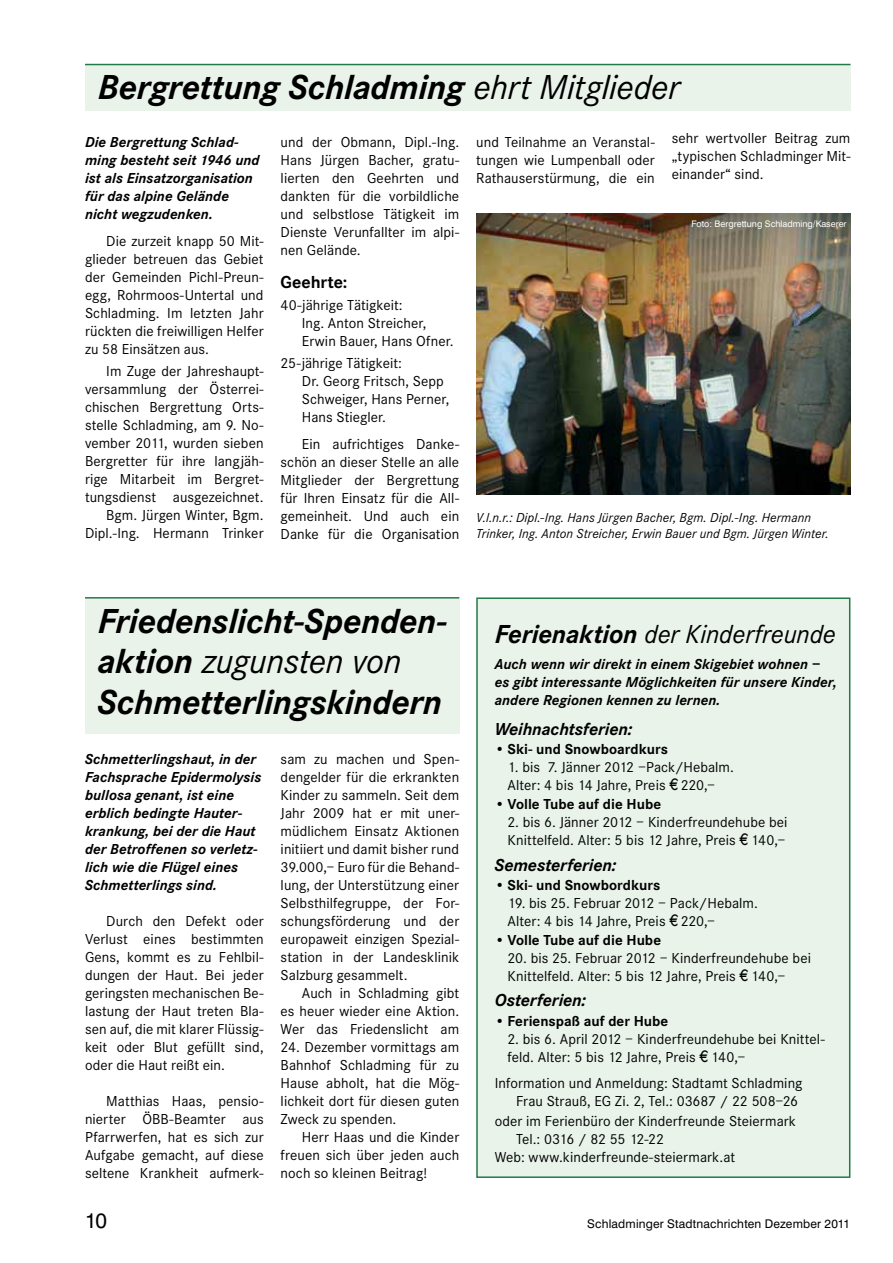
<style>
.page{position:relative;width:893px;height:1263px;background:#fff}
.page>*{position:absolute;margin:0;border:0;box-sizing:border-box;transform-origin:0 0}
.t1{font:italic 700 36px/40.5px "Corporate S";letter-spacing:-.01em;color:#000}
.t2{font:italic 27px "Corporate S";letter-spacing:-.005em;color:#000}
.t3{font:21px "Swiss 721 BT";color:#000}
.t4{font:italic 700 18px "Corporate S";letter-spacing:-.005em;color:#000}
.t5{font:700 18px "Corporate S";color:#000}
.t6{font:15px/18px "Corporate S";letter-spacing:.005em;color:#000;text-align:justify}
.t7{font:italic 700 15px/18px "Corporate S";color:#000}
.t8{font:700 15px "Corporate S";color:#000}
.t9{font:15px "Corporate S";letter-spacing:-.02em;color:#000}
.t10{font:italic 13.5px/16.5px "Corporate S";letter-spacing:.005em;color:#000}
.t11{font:12px "Swiss 721 BT";letter-spacing:.015em;color:#000}
.t12{font:9px "Swiss 721 BT";color:#fff}
.s1{font-weight:400}
.s2{font-weight:700}
</style>
<div class="page">
<div style="left:85px;top:64px;width:765px;height:47px;background:#e9f3ea"></div>
<hr style="left:85px;top:64px;width:765px;height:1px;background:#227a48">
<img style="left:476px;top:213px;width:374px;height:281px">
<div style="left:85px;top:597px;width:374px;height:136px;background:#e9f3ea"></div>
<hr style="left:85px;top:597px;width:374px;height:1px;background:#227a48">
<div style="left:477px;top:598px;width:373px;height:579px;background:#e9f3ea"></div>
<div style="left:476px;top:597px;width:374px;height:581px;border:2px solid #227a48"></div>
<h1 class="t1" style="left:98px;top:67px;width:584px">Bergrettung Schladming <span class="s1">ehrt Mitglieder</span></h1>
<p class="t7" style="left:85px;top:133px;width:176px">Die Bergrettung Schlad&shy;ming besteht seit 1946 und ist als Einsatzorganisation für das alpine Gelände nicht wegzudenken.</p>
<p class="t6" style="left:85px;top:232px;width:180px;text-indent:21px">Die zurzeit knapp 50 Mit&shy;glieder betreuen das Gebiet der Gemeinden Pichl-Preun&shy;egg, Rohrmoos-Untertal und Schladming. Im letzten Jahr rückten die freiwilligen Helfer zu 58 Einsätzen aus.</p>
<p class="t6" style="left:85px;top:362px;width:180px;text-align:right">Im Zuge der Jahreshaupt&shy;versammlung der Österrei&shy;chischen Bergrettung Orts&shy;stelle Schladming, am 9. No&shy;vember 2011, wurden sieben<br>Bergretter für ihre langjäh&shy;rige Mitarbeit im Bergret&shy;tungsdienst ausgezeichnet.<br>Bgm. Jürgen Winter, Bgm.<br>Dipl.-Ing. Hermann Trinker</p>
<p class="t6" style="left:281px;top:134px;width:180px">und der Obmann, Dipl.-Ing.<br>Hans Jürgen Bacher, gratu&shy;lierten den Geehrten und dankten für die vorbildliche und selbstlose Tätigkeit im Dienste Verunfallter im alpi&shy;nen Gelände.</p>
<p class="t5" style="left:281px;top:271px;width:68px">Geehrte:</p>
<p class="t6" style="left:302px;top:296px;width:153px;text-align:left;text-indent:-21px">40-jährige Tätigkeit:<br>Ing. Anton Streicher,<br>Erwin Bauer, Hans Ofner.</p>
<p class="t6" style="left:302px;top:354px;width:149px;text-align:left;text-indent:-21px">25-jährige Tätigkeit:<br>Dr. Georg Fritsch, Sepp<br>Schweiger, Hans Perner,<br>Hans Stiegler.</p>
<p class="t6" style="left:281px;top:435px;width:180px;text-indent:21px">Ein aufrichtiges Danke&shy;schön an dieser Stelle an alle Mitglieder der Bergrettung für Ihren Einsatz für die All&shy;gemeinheit. Und auch ein Danke für die Organisation</p>
<p class="t6" style="left:476px;top:134px;width:180px">und Teilnahme an Veranstal&shy;tungen wie Lumpenball oder Rathauserstürmung, die ein</p>
<p class="t6" style="left:672px;top:129px;width:180px">sehr wertvoller Beitrag zum „typischen Schladminger Mit&shy;einander“ sind.</p>
<p class="t12" style="left:691px;top:218px;width:157px">Foto: Bergrettung Schladming/Kaserer</p>
<p class="t10" style="left:476px;top:509px;width:354px">V.l.n.r.: Dipl.-Ing. Hans Jürgen Bacher, Bgm. Dipl.-Ing. Hermann<br>Trinker, Ing. Anton Streicher, Erwin Bauer und Bgm. Jürgen Winter.</p>
<h1 class="t1" style="left:98px;top:600px;width:351px">Friedenslicht-Spenden&shy;aktion <span class="s1">zugunsten von<br></span>Schmetterlingskindern</h1>
<p class="t6" style="left:281px;top:750px;width:180px">sam zu machen und Spen&shy;dengelder für die erkrankten Kinder zu sammeln. Seit dem Jahr 2009 hat er mit uner&shy;müdlichem Einsatz Aktionen initiiert und damit bisher rund 39.000,– Euro für die Behand&shy;lung, der Unterstützung einer Selbsthilfegruppe, der For&shy;schungsförderung und der europaweit einzigen Spezial&shy;station in der Landesklinik Salzburg gesammelt.</p>
<p class="t6" style="left:281px;top:984px;width:180px;text-indent:21px">Auch in Schladming gibt es heuer wieder eine Aktion.<br>Wer das Friedenslicht am</p>
<p class="t6" style="left:281px;top:1038px;width:180px">24. Dezember vormittags am Bahnhof Schladming für zu Hause abholt, hat die Mög&shy;lichkeit dort für diesen guten Zweck zu spenden.</p>
<p class="t6" style="left:281px;top:1128px;width:180px;text-indent:21px">Herr Haas und die Kinder freuen sich über jeden auch noch so kleinen Beitrag!</p>
<p class="t7" style="left:85px;top:750px;width:178px">Schmetterlingshaut, in der<br>Fachsprache Epidermolysis bullosa genant, ist eine erblich bedingte Hauter&shy;krankung, bei der die Haut der Betroffenen so verletz&shy;lich wie die Flügel eines<br>Schmetterlings sind.</p>
<p class="t6" style="left:85px;top:912px;width:180px;text-indent:21px">Durch den Defekt oder Verlust eines bestimmten Gens, kommt es zu Fehlbil&shy;dungen der Haut. Bei jeder geringsten mechanischen Be&shy;lastung der Haut treten Bla&shy;sen auf, die mit klarer Flüssig&shy;keit oder Blut gefüllt sind, oder die Haut reißt ein.</p>
<p class="t6" style="left:85px;top:1092px;width:180px;text-indent:21px">Matthias Haas, pensio&shy;nierter ÖBB-Beamter aus Pfarrwerfen, hat es sich zur Aufgabe gemacht, auf diese seltene Krankheit aufmerk-</p>
<h2 class="t2" style="left:495px;top:618px;width:343px"><span class="s2">Ferienaktion</span> der Kinderfreunde</h2>
<p class="t7" style="left:495px;top:655px;width:344px">Auch wenn wir direkt in einem Skigebiet wohnen – es gibt interessante Möglichkeiten für unsere Kinder, andere Regionen kennen zu lernen.</p>
<p class="t4" style="left:495px;top:718px;width:139px">Weihnachtsferien:</p>
<p class="t8" style="left:495px;top:740px;width:175px"><span class="s1">•</span> Ski- und Snowboardkurs</p>
<p class="t6" style="left:507px;top:758px;width:228px">1. bis 7. Jänner 2012 –Pack/Hebalm.<br>Alter: 4 bis 14 Jahre, Preis 220,–</p>
<p class="t8" style="left:495px;top:796px;width:168px"><span class="s1">•</span> Volle Tube auf die Hube</p>
<p class="t6" style="left:507px;top:813px;width:282px">2. bis 6. Jänner 2012 – Kinderfreundehube bei<br>Knittelfeld. Alter: 5 bis 12 Jahre, Preis 140,–</p>
<p class="t4" style="left:495px;top:854px;width:123px">Semesterferien:</p>
<p class="t8" style="left:495px;top:876px;width:167px"><span class="s1">•</span> Ski- und Snowbordkurs</p>
<p class="t6" style="left:507px;top:894px;width:252px">19. bis 25. Februar 2012 – Pack/Hebalm.<br>Alter: 4 bis 14 Jahre, Preis 220,–</p>
<p class="t8" style="left:495px;top:931px;width:168px"><span class="s1">•</span> Volle Tube auf die Hube</p>
<p class="t6" style="left:507px;top:949px;width:305px">20. bis 25. Februar 2012 – Kinderfreundehube bei<br>Knittelfeld. Alter: 5 bis 12 Jahre, Preis 140,–</p>
<p class="t4" style="left:495px;top:990px;width:93px">Osterferien:</p>
<p class="t8" style="left:495px;top:1012px;width:175px"><span class="s1">•</span> Ferienspaß auf der Hube</p>
<p class="t6" style="left:507px;top:1030px;width:319px">2. bis 6. April 2012 – Kinderfreundehube bei Knittel&shy;feld. Alter: 5 bis 12 Jahre, Preis 140,–</p>
<p class="t6" style="left:495px;top:1074px;width:309px;text-align:right">Information und Anmeldung: Stadtamt Schladming<br>Frau Strauß, EG Zi. 2, Tel.: 03687 / 22 508–26</p>
<p class="t6" style="left:495px;top:1112px;width:303px">oder im Ferienbüro der Kinderfreunde Steiermark</p>
<p class="t9" style="left:516px;top:1131px;width:150px">Tel.: 0316 / 82 55 12-22</p>
<p class="t6" style="left:495px;top:1148px;width:242px">Web: www.kinderfreunde-steiermark.at</p>
<h3 class="t3" style="left:85px;top:1208px;width:23px">10</h3>
<p class="t11" style="left:587px;top:1216px;width:264px">Schladminger Stadtnachrichten Dezember 2011</p>
</div>
